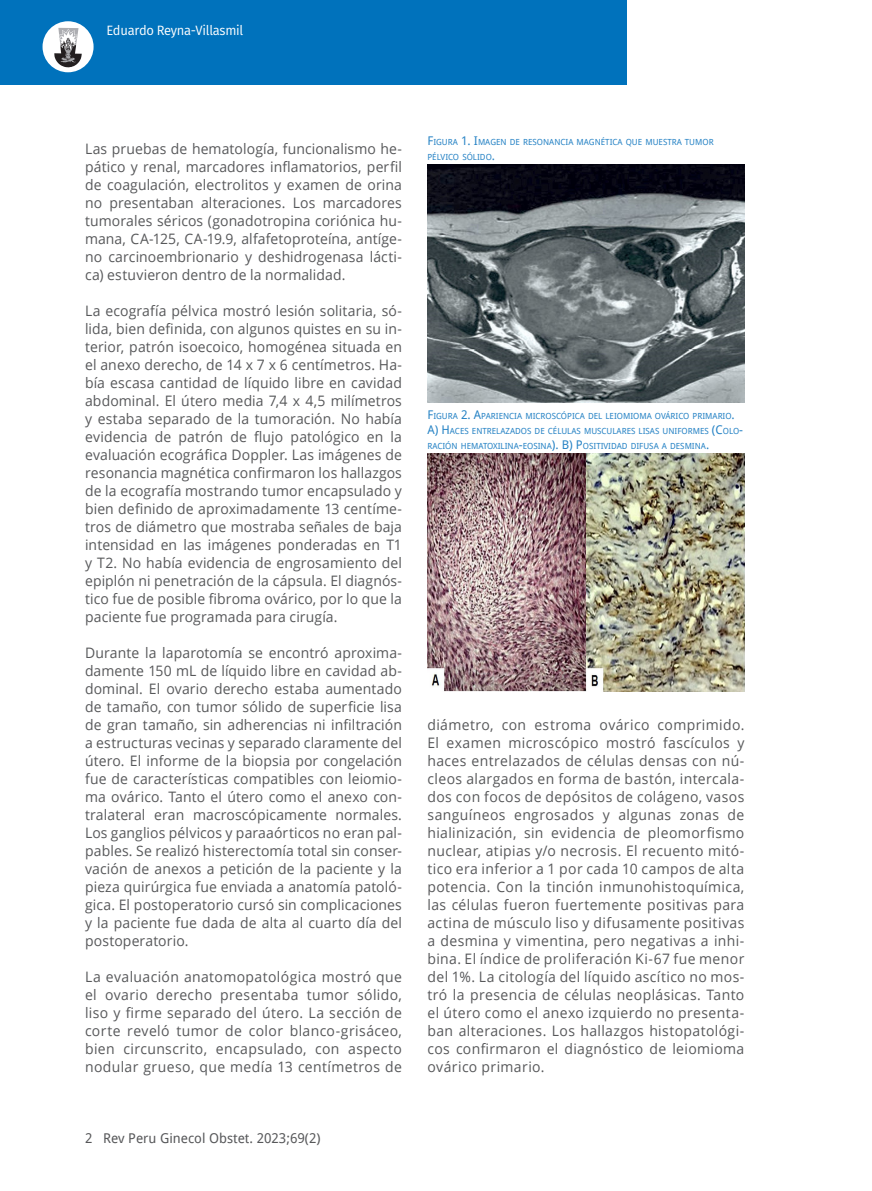
<style>
.page{position:relative;width:872px;height:1191px;background:#fff}
.page>*{position:absolute;margin:0;border:0;box-sizing:border-box;transform-origin:0 0}
.t1{font:14.4px/18px "Open Sans";letter-spacing:.015em;color:#57585a;text-align:justify}
.t2{font:13.5px "Droid Sans";color:#57585a}
.t3{font:13.5px "Fira Sans";letter-spacing:-.02em;color:#fff;scale:.96 1}
.Leyenda{font:8.4px/15px "Droid Sans";color:#2783c5}
.s1{font-size:12px}
</style>
<div class="page">
<div style="left:0;top:0;width:626px;height:85px;background:#0072bc"></div>
<div style="left:43px;top:21px;width:51px;height:51px;background:#fff;border-radius:50%"></div>
<svg style="left:54px;top:28px;width:28px;height:40px"></svg>
<img style="left:427px;top:164px;width:317px;height:238px">
<img style="left:427px;top:453px;width:317px;height:238px">
<p class="t3" style="left:106px;top:20px;width:144px">Eduardo Reyna-Villasmil</p>
<p class="t1" style="left:85px;top:139px;width:318px">Las pruebas de hematología, funcionalismo he&shy;pático y renal, marcadores inflamatorios, perfil de coagulación, electrolitos y examen de orina no presentaban alteraciones. Los marcadores tumorales séricos (gonadotropina coriónica hu&shy;mana, CA-125, CA-19.9, alfafetoproteína, antíge&shy;no carcinoembrionario y deshidrogenasa lácti&shy;ca) estuvieron dentro de la normalidad.</p>
<p class="t1" style="left:85px;top:301px;width:318px">La ecografía pélvica mostró lesión solitaria, só&shy;lida, bien definida, con algunos quistes en su in&shy;terior, patrón isoecoico, homogénea situada en el anexo derecho, de 14 x 7 x 6 centímetros. Ha&shy;bía escasa cantidad de líquido libre en cavidad abdominal. El útero media 7,4 x 4,5 milímetros y estaba separado de la tumoración. No había evidencia de patrón de flujo patológico en la evaluación ecográfica Doppler. Las imágenes de resonancia magnética confirmaron los hallazgos de la ecografía mostrando tumor encapsulado y bien definido de aproximadamente 13 centíme&shy;tros de diámetro que mostraba señales de baja intensidad en las imágenes ponderadas en T1 y T2. No había evidencia de engrosamiento del epiplón ni penetración de la cápsula. El diagnós&shy;tico fue de posible fibroma ovárico, por lo que la paciente fue programada para cirugía.</p>
<p class="t1" style="left:85px;top:643px;width:318px">Durante la laparotomía se encontró aproxima&shy;damente 150 mL de líquido libre en cavidad ab&shy;dominal. El ovario derecho estaba aumentado de tamaño, con tumor sólido de superficie lisa de gran tamaño, sin adherencias ni infiltración a estructuras vecinas y separado claramente del útero. El informe de la biopsia por congelación fue de características compatibles con leiomio&shy;ma ovárico. Tanto el útero como el anexo con&shy;tralateral eran macroscópicamente normales.<br>Los ganglios pélvicos y paraaórticos no eran pal&shy;pables. Se realizó histerectomía total sin conser&shy;vación de anexos a petición de la paciente y la pieza quirúrgica fue enviada a anatomía patoló&shy;gica. El postoperatorio cursó sin complicaciones y la paciente fue dada de alta al cuarto día del postoperatorio.</p>
<p class="t1" style="left:85px;top:967px;width:318px">La evaluación anatomopatológica mostró que el ovario derecho presentaba tumor sólido, liso y firme separado del útero. La sección de corte reveló tumor de color blanco-grisáceo, bien circunscrito, encapsulado, con aspecto nodular grueso, que medía 13 centímetros de</p>
<p class="t2" style="left:85px;top:1128px;width:237px">2 Rev Peru Ginecol Obstet. 2023;69(2)</p>
<p class="Leyenda" style="left:427px;top:134px;width:288px"><span class="s1">F</span>IGURA <span class="s1">1. I</span>MAGEN DE RESONANCIA MAGNÉTICA QUE MUESTRA TUMOR<br>PÉLVICO SÓLIDO<span class="s1">.</span></p>
<p class="Leyenda" style="left:427px;top:408px;width:317px"><span class="s1">F</span>IGURA <span class="s1">2. A</span>PARIENCIA MICROSCÓPICA DEL LEIOMIOMA OVÁRICO PRIMARIO<span class="s1">.<br>A) H</span>ACES ENTRELAZADOS DE CÉLULAS MUSCULARES LISAS UNIFORMES <span class="s1">(C</span>OLO<span class="s1">-<br></span>RACIÓN H EMATOXILINA<span class="s1">-</span>EOSINA<span class="s1">). B) P</span> OSITIVIDAD DIFUSA A DESMINA<span class="s1">.</span></p>
<p class="t1" style="left:427px;top:715px;width:318px">diámetro, con estroma ovárico comprimido.<br>El examen microscópico mostró fascículos y haces entrelazados de células densas con nú&shy;cleos alargados en forma de bastón, intercala&shy;dos con focos de depósitos de colágeno, vasos sanguíneos engrosados y algunas zonas de hialinización, sin evidencia de pleomorfismo nuclear, atipias y/o necrosis. El recuento mitó&shy;tico era inferior a 1 por cada 10 campos de alta potencia. Con la tinción inmunohistoquímica, las células fueron fuertemente positivas para actina de músculo liso y difusamente positivas a desmina y vimentina, pero negativas a inhi&shy;bina. El índice de proliferación Ki-67 fue menor del 1%. La citología del líquido ascítico no mos&shy;tró la presencia de células neoplásicas. Tanto el útero como el anexo izquierdo no presenta&shy;ban alteraciones. Los hallazgos histopatológi&shy;cos confirmaron el diagnóstico de leiomioma ovárico primario.</p>
</div>
